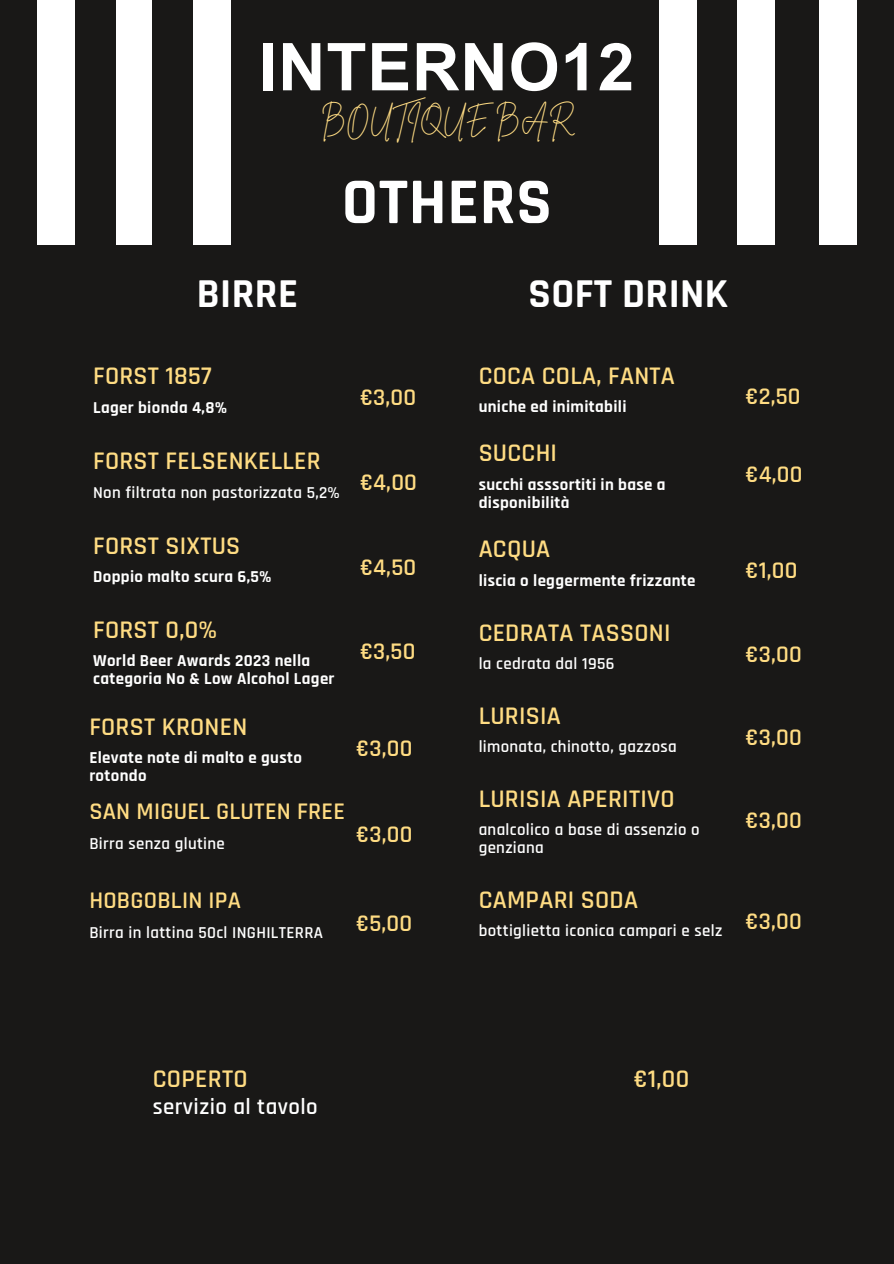
<style>
.page{position:relative;width:894px;height:1264px;background:#fff}
.page>*{position:absolute;margin:0;border:0;box-sizing:border-box;transform-origin:0 0}
.t1{font:700 65.85px "Arial MT Pro";letter-spacing:.01em;color:#fff}
.t2{font:700 65.85px "Rajdhani";letter-spacing:.01em;color:#fff}
.t3{font:700 41.55px "Rajdhani";letter-spacing:.01em;color:#fff}
.t4{font:600 25.65px "Rajdhani";letter-spacing:.01em;color:#ffdc83}
.t5{font:25.35px "Brittany Signature";letter-spacing:.01em;color:#ffdc83}
.t6{font:600 24.15px "Rajdhani";letter-spacing:.01em;color:#ffdc83}
.t7{font:600 22.8px "Rajdhani";letter-spacing:.02em;color:#fff}
.t8{font:700 16.8px/18px "Rajdhani";letter-spacing:.02em;color:#fff}
.t9{font:600 16.8px/18px "Rajdhani";letter-spacing:.02em;color:#fff}
</style>
<div class="page">
<div style="left:0;top:0;width:893px;height:1263px;background:#191817"></div>
<div style="left:37px;top:0;width:38px;height:244px;background:#fff"></div>
<div style="left:115px;top:0;width:38px;height:244px;background:#fff"></div>
<div style="left:193px;top:0;width:38px;height:244px;background:#fff"></div>
<div style="left:818px;top:0;width:38px;height:244px;background:#fff"></div>
<div style="left:737px;top:0;width:37px;height:244px;background:#fff"></div>
<div style="left:659px;top:0;width:37px;height:244px;background:#fff"></div>
<h4 class="t1" style="left:259px;top:42px;width:377px">INTERNO12</h4>
<h4 class="t5" style="left:321px;top:103px;width:252px">BOUTIQUE BAR</h4>
<h1 class="t2" style="left:341px;top:162px;width:211px">OTHERS</h1>
<h2 class="t3" style="left:197px;top:268px;width:103px">BIRRE</h2>
<h2 class="t3" style="left:528px;top:268px;width:201px">SOFT DRINK</h2>
<h3 class="t4" style="left:93px;top:360px;width:120px">FORST 1857</h3>
<h5 class="t8" style="left:93px;top:399px;width:136px">Lager bionda 4,8%</h5>
<h3 class="t4" style="left:93px;top:445px;width:229px">FORST FELSENKELLER</h3>
<h5 class="t9" style="left:93px;top:483px;width:248px">Non filtrata non pastorizzata 5,2%</h5>
<h3 class="t4" style="left:93px;top:530px;width:149px">FORST SIXTUS</h3>
<h5 class="t8" style="left:93px;top:568px;width:180px">Doppio malto scura 6,5%</h5>
<p class="t6" style="left:360px;top:382px;width:58px">€3,00</p>
<p class="t6" style="left:360px;top:467px;width:58px">€4,00</p>
<p class="t6" style="left:360px;top:552px;width:58px">€4,50</p>
<h5 class="t4" style="left:93px;top:614px;width:126px">FORST 0,0%</h5>
<h5 class="t8" style="left:93px;top:652px;width:243px">World Beer Awards 2023 nella categoria No &amp; Low Alcohol Lager</h5>
<h3 class="t4" style="left:89px;top:711px;width:159px">FORST KRONEN</h3>
<h5 class="t8" style="left:89px;top:749px;width:214px">Elevate note di malto e gusto rotondo</h5>
<h3 class="t6" style="left:89px;top:797px;width:257px">SAN MIGUEL GLUTEN FREE</h3>
<h5 class="t9" style="left:89px;top:835px;width:137px">Birra senza glutine</h5>
<h5 class="t6" style="left:360px;top:636px;width:57px">€3,50</h5>
<p class="t6" style="left:356px;top:733px;width:58px">€3,00</p>
<p class="t6" style="left:356px;top:819px;width:58px">€3,00</p>
<h3 class="t6" style="left:89px;top:885px;width:153px">HOBGOBLIN IPA</h3>
<h6 class="t9" style="left:89px;top:924px;width:235px">Birra in lattina 50cl INGHILTERRA</h6>
<h5 class="t6" style="left:356px;top:908px;width:58px">€5,00</h5>
<h3 class="t4" style="left:478px;top:360px;width:198px">COCA COLA, FANTA</h3>
<h5 class="t8" style="left:478px;top:398px;width:149px">uniche ed inimitabili</h5>
<h3 class="t4" style="left:478px;top:437px;width:80px">SUCCHI</h3>
<h5 class="t8" style="left:478px;top:476px;width:188px">succhi asssortiti in base a disponibilità</h5>
<h3 class="t4" style="left:478px;top:533px;width:73px">ACQUA</h3>
<h5 class="t8" style="left:478px;top:572px;width:218px">liscia o leggermente frizzante</h5>
<h3 class="t4" style="left:478px;top:617px;width:193px">CEDRATA TASSONI</h3>
<h5 class="t9" style="left:478px;top:655px;width:137px">la cedrata dal 1956</h5>
<h3 class="t4" style="left:478px;top:700px;width:84px">LURISIA</h3>
<h5 class="t9" style="left:478px;top:738px;width:199px">limonata, chinotto, gazzosa</h5>
<h3 class="t4" style="left:478px;top:783px;width:197px">LURISIA APERITIVO</h3>
<h3 class="t9" style="left:478px;top:821px;width:222px">analcolico a base di assenzio o genziana</h3>
<p class="t4" style="left:478px;top:884px;width:161px">CAMPARI SODA</p>
<p class="t9" style="left:478px;top:922px;width:245px">bottiglietta iconica campari e selz</p>
<p class="t6" style="left:745px;top:382px;width:57px">€2,50</p>
<p class="t6" style="left:745px;top:460px;width:58px">€4,00</p>
<p class="t6" style="left:745px;top:556px;width:54px">€1,00</p>
<p class="t6" style="left:745px;top:639px;width:58px">€3,00</p>
<p class="t6" style="left:745px;top:722px;width:58px">€3,00</p>
<p class="t6" style="left:745px;top:805px;width:58px">€3,00</p>
<h3 class="t6" style="left:745px;top:906px;width:58px">€3,00</h3>
<h3 class="t4" style="left:153px;top:1063px;width:96px">COPERTO</h3>
<p class="t4" style="left:633px;top:1063px;width:57px">€1,00</p>
<h5 class="t7" style="left:153px;top:1092px;width:166px">servizio al tavolo</h5>
</div>
